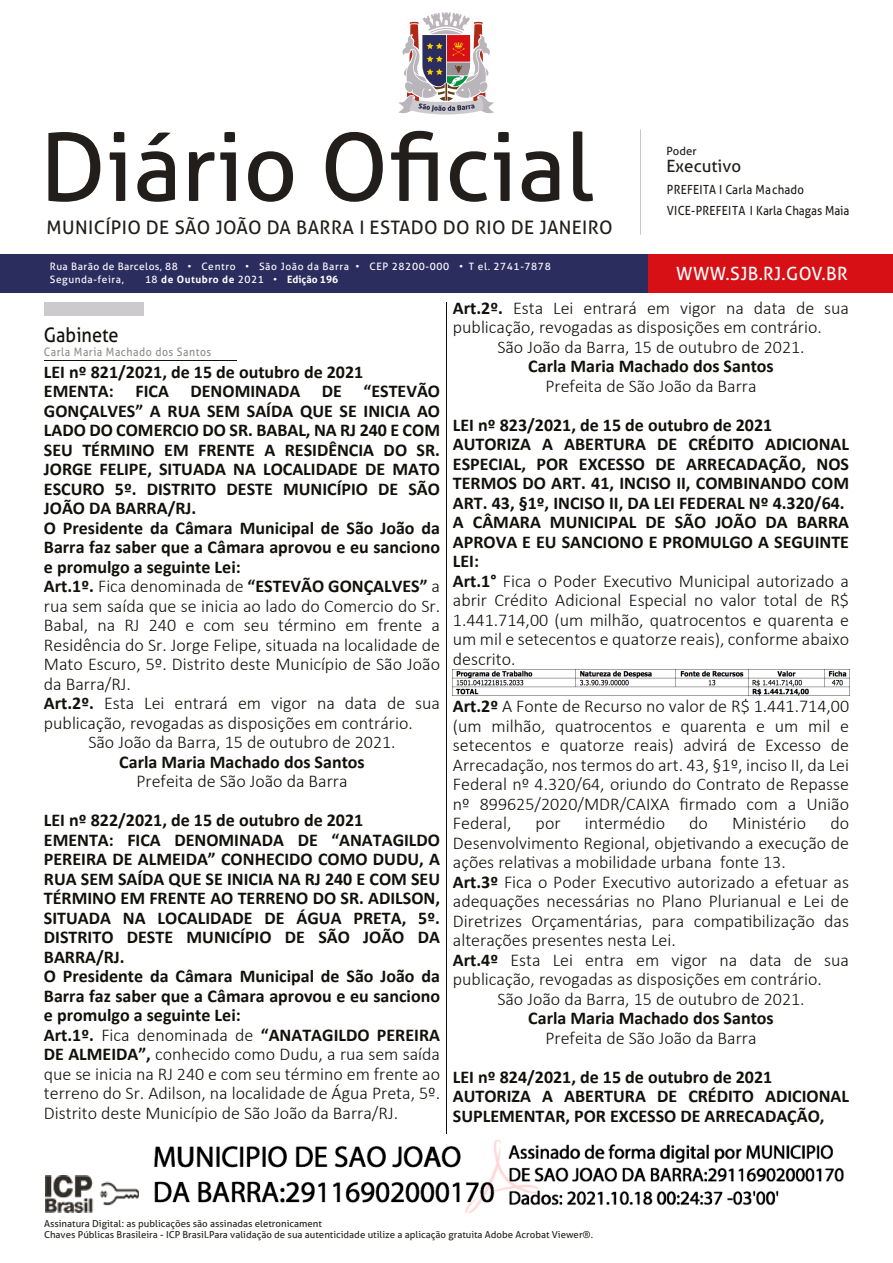
<style>
.page{position:relative;width:893px;height:1263px;background:#fff}
.page>*{position:absolute;margin:0;border:0;box-sizing:border-box;transform-origin:0 0}
.t1{font:94.05px "Aller";color:#211e1b}
.t2{font:20.1px "Aller";color:#12100b;scale:.9 1}
.t3{font:18.6px "Aller";letter-spacing:.02em;color:#211e1b}
.t4{font:18.3px "Aller";letter-spacing:.02em;color:#fff}
.t5{font:700 18px/19.5px "Calibri";color:#12100b}
.t6{font:300 18px/19.5px "Calibri";color:#12100b;text-align:justify}
.t7{font:16.95px "Aller";color:#211e1b}
.t8{font:12.6px/20.5px "Aller";letter-spacing:.02em;color:#211e1b;scale:.91 1}
.t9{font:11.7px "Aller";letter-spacing:.05em;color:#8f8c8d;scale:.9 1}
.t10{font:11.25px "Aller";color:#211e1b}
.t11{font:10.2px/13.2px "Aller";letter-spacing:.06em;color:#fff}
.t12{font:700 10.2px "Aller";letter-spacing:.05em;color:#fff}
.t13{font:9.6px/11.6px "Aller";color:#26231e}
.s1{font-weight:400}
.s2{font-weight:300}
.s3{font-weight:700}
</style>
<div class="page">
<hr style="left:44px;top:360px;width:193px;height:1px;background:#12100b">
<div style="left:44px;top:302px;width:99px;height:14px;background:#cdcace"></div>
<img style="left:453px;top:669px;width:396px;height:26px">
<img style="left:154px;top:1140px;width:690px;height:73px">
<hr style="left:446px;top:302px;width:1px;height:831px;background:#12100b">
<img style="left:46px;top:1175px;width:93px;height:37px">
<div style="left:0;top:254px;width:647px;height:38px;background:#2c2d5f"></div>
<div style="left:648px;top:254px;width:245px;height:38px;background:#d71016"></div>
<svg style="left:398px;top:12px;width:96px;height:102px"></svg>
<h1 class="t1" style="left:40px;top:110px;width:555px">Diário Oficial</h1>
<p class="t3" style="left:47px;top:216px;width:567px">MUNICÍPIO DE SÃO JOÃO DA BARRA I ESTADO DO RIO DE JANEIRO</p>
<p class="t11" style="left:50px;top:259px;width:502px">Rua Barão de Barcelos, 88 • Centro • São João da Barra • CEP 28200-000 • T el. 2741-7878<br>Segunda-feira,</p>
<p class="t12" style="left:145px;top:273px;width:195px"><span class="s1">18</span> de Outubro de <span class="s1">2021 •</span> Edição 196</p>
<p class="t10" style="left:666px;top:144px;width:32px">Poder</p>
<p class="t7" style="left:666px;top:155px;width:76px">Executivo</p>
<p class="t8" style="left:667px;top:180px;width:202px">PREFEITA I Carla Machado<br>VICE-PREFEITA I Karla Chagas Maia</p>
<p class="t4" style="left:676px;top:262px;width:173px">WWW.SJB.RJ.GOV.BR</p>
<p class="t2" style="left:44px;top:322px;width:85px">Gabinete</p>
<p class="t9" style="left:44px;top:345px;width:188px">Carla Maria Machado dos Santos</p>
<p class="t5" style="left:44px;top:361px;width:321px">LEI nº 821/2021, de 15 de outubro de 2021</p>
<p class="t5" style="left:44px;top:381px;width:398px">EMENTA: FICA DENOMINADA DE “ESTEVÃO</p>
<p class="t5" style="left:44px;top:400px;width:398px">GONÇALVES” A RUA SEM SAÍDA QUE SE INICIA AO</p>
<p class="t5" style="left:44px;top:420px;width:398px">LADO DO COMERCIO DO SR. BABAL, NA RJ 240 E COM</p>
<p class="t5" style="left:44px;top:439px;width:398px">SEU TÉRMINO EM FRENTE A RESIDÊNCIA DO SR.</p>
<p class="t5" style="left:44px;top:459px;width:398px">JORGE FELIPE, SITUADA NA LOCALIDADE DE MATO</p>
<p class="t5" style="left:44px;top:478px;width:398px">ESCURO 5º. DISTRITO DESTE MUNICÍPIO DE SÃO</p>
<p class="t5" style="left:44px;top:498px;width:154px">JOÃO DA BARRA/RJ.</p>
<p class="t5" style="left:44px;top:517px;width:398px">O Presidente da Câmara Municipal de São João da</p>
<p class="t5" style="left:44px;top:537px;width:398px">Barra faz saber que a Câmara aprovou e eu sanciono</p>
<p class="t5" style="left:44px;top:556px;width:198px">e promulgo a seguinte Lei:</p>
<p class="t5" style="left:44px;top:576px;width:398px">Art.1º. <span class="s2">Fica denominada de</span> “ESTEVÃO GONÇALVES” <span class="s2">a</span></p>
<p class="t6" style="left:44px;top:596px;width:398px">rua sem saída que se inicia ao lado do Comercio do Sr.</p>
<p class="t6" style="left:44px;top:615px;width:398px">Babal, na RJ 240 e com seu término em frente a</p>
<p class="t6" style="left:44px;top:635px;width:398px">Residência do Sr. Jorge Felipe, situada na localidade de</p>
<p class="t6" style="left:44px;top:654px;width:398px">Mato Escuro, 5º. Distrito deste Município de São João</p>
<p class="t6" style="left:44px;top:674px;width:89px">da Barra/RJ.</p>
<p class="t6" style="left:44px;top:693px;width:398px"><span class="s3">Art.2º.</span> Esta Lei entrará em vigor na data de sua</p>
<p class="t6" style="left:44px;top:713px;width:370px">publicação, revogadas as disposições em contrário.</p>
<p class="t6" style="left:88px;top:732px;width:309px">São João da Barra, 15 de outubro de 2021.</p>
<p class="t5" style="left:119px;top:751px;width:247px">Carla Maria Machado dos Santos</p>
<p class="t6" style="left:136px;top:771px;width:213px">Prefeita de São João da Barra</p>
<p class="t5" style="left:44px;top:810px;width:398px">LEI nº 822/2021, de 15 de outubro de 2021<br>EMENTA: FICA DENOMINADA DE “ANATAGILDO PEREIRA DE ALMEIDA” CONHECIDO COMO DUDU, A RUA SEM SAÍDA QUE SE INICIA NA RJ 240 E COM SEU TÉRMINO EM FRENTE AO TERRENO DO SR. ADILSON, SITUADA NA LOCALIDADE DE ÁGUA PRETA, 5º.<br>DISTRITO DESTE MUNICÍPIO DE SÃO JOÃO DA BARRA/RJ.<br>O Presidente da Câmara Municipal de São João da Barra faz saber que a Câmara aprovou e eu sanciono e promulgo a seguinte Lei:<br>Art.1º. <span class="s2">Fica denominada de</span> “ANATAGILDO PEREIRA DE ALMEIDA”, <span class="s2">conhecido como Dudu, a rua sem saída que se inicia na RJ 240 e com seu término em frente ao terreno do Sr. Adilson, na localidade de Água Preta, 5º.<br>Distrito deste Município de São João da Barra/RJ.</span></p>
<p class="t6" style="left:453px;top:298px;width:398px"><span class="s3">Art.2º.</span> Esta Lei entrará em vigor na data de sua</p>
<p class="t6" style="left:453px;top:317px;width:370px">publicação, revogadas as disposições em contrário.</p>
<p class="t6" style="left:497px;top:337px;width:309px">São João da Barra, 15 de outubro de 2021.</p>
<p class="t5" style="left:528px;top:356px;width:247px">Carla Maria Machado dos Santos</p>
<p class="t6" style="left:545px;top:376px;width:213px">Prefeita de São João da Barra</p>
<p class="t5" style="left:453px;top:414px;width:398px">LEI nº 823/2021, de 15 de outubro de 2021<br>AUTORIZA A ABERTURA DE CRÉDITO ADICIONAL ESPECIAL, POR EXCESSO DE ARRECADAÇÃO, NOS TERMOS DO ART. 41, INCISO II, COMBINANDO COM ART. 43, §1º, INCISO II, DA LEI FEDERAL Nº 4.320/64.<br>A CÂMARA MUNICIPAL DE SÃO JOÃO DA BARRA APROVA E EU SANCIONO E PROMULGO A SEGUINTE LEI:<br>Art.1° <span class="s2">Fica o Poder Executivo Municipal autorizado a abrir Crédito Adicional Especial no valor total de R$ 1.441.714,00 (um milhão, quatrocentos e quarenta e um mil e setecentos e quatorze reais), conforme abaixo descrito.</span></p>
<p class="t6" style="left:453px;top:696px;width:398px"><span class="s3">Art.2º</span> A Fonte de Recurso no valor de R$ 1.441.714,00 (um milhão, quatrocentos e quarenta e um mil e setecentos e quatorze reais) advirá de Excesso de Arrecadação, nos termos do art. 43, §1º, inciso II, da Lei Federal nº 4.320/64, oriundo do Contrato de Repasse nº 899625/2020/MDR/CAIXA firmado com a União Federal,</p>
<p class="t6" style="left:536px;top:813px;width:26px">por</p>
<p class="t6" style="left:585px;top:813px;width:82px">intermédio</p>
<p class="t6" style="left:689px;top:813px;width:20px">do</p>
<p class="t6" style="left:732px;top:813px;width:75px">Ministério</p>
<p class="t6" style="left:830px;top:813px;width:20px">do</p>
<p class="t6" style="left:453px;top:833px;width:398px">Desenvolvimento Regional, objetivando a execução de</p>
<p class="t6" style="left:453px;top:852px;width:334px">ações relativas a mobilidade urbana fonte 13.</p>
<p class="t6" style="left:453px;top:872px;width:398px"><span class="s3">Art.3º</span> Fica o Poder Executivo autorizado a efetuar as</p>
<p class="t6" style="left:453px;top:891px;width:398px">adequações necessárias no Plano Plurianual e Lei de</p>
<p class="t6" style="left:453px;top:911px;width:398px">Diretrizes Orçamentárias, para compatibilização das</p>
<p class="t6" style="left:453px;top:930px;width:224px">alterações presentes nesta Lei.</p>
<p class="t6" style="left:453px;top:950px;width:398px"><span class="s3">Art.4º</span> Esta Lei entra em vigor na data de sua</p>
<p class="t6" style="left:453px;top:969px;width:370px">publicação, revogadas as disposições em contrário.</p>
<p class="t6" style="left:497px;top:989px;width:309px">São João da Barra, 15 de outubro de 2021.</p>
<p class="t5" style="left:528px;top:1008px;width:247px">Carla Maria Machado dos Santos</p>
<p class="t6" style="left:545px;top:1028px;width:213px">Prefeita de São João da Barra</p>
<p class="t5" style="left:453px;top:1066px;width:398px">LEI nº 824/2021, de 15 de outubro de 2021<br>AUTORIZA A ABERTURA DE CRÉDITO ADICIONAL<br>SUPLEMENTAR, POR EXCESSO DE ARRECADAÇÃO,</p>
<p class="t13" style="left:44px;top:1217px;width:551px">Assinatura Digital: as publicações são assinadas eletronicament<br>Chaves Públicas Brasileira - ICP Brasil. Para validação de sua autenticidade utilize a aplicação gratuita Adobe Acrobat Viewer®.</p>
</div>
